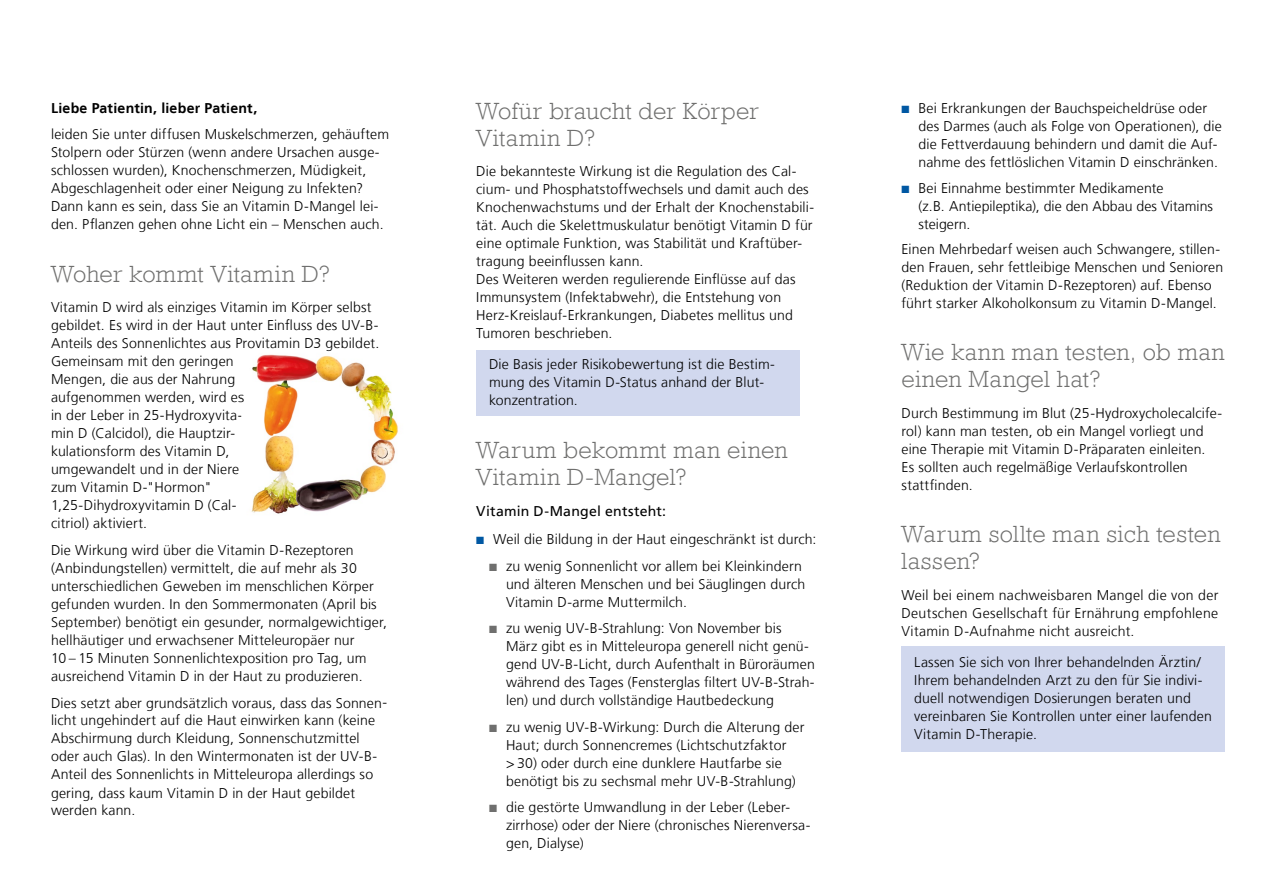
<style>
.page{position:relative;width:1263px;height:893px;background:#fff}
.page>*{position:absolute;margin:0;border:0;box-sizing:border-box;transform-origin:0 0}
.t1{font:300 24px/27px "Rockwell";letter-spacing:.015em;color:#6f6f6e}
.t2{font:300 14.1px/18px "Frutiger LT";letter-spacing:.01em;color:#000}
.t3{font:700 14.1px "Frutiger LT";letter-spacing:.02em;color:#000}
.t4{font:14.1px "Frutiger LT";letter-spacing:.015em;color:#000}
.s1{color:#6f6f6e}
</style>
<div class="page">
<img style="left:251px;top:354px;width:147px;height:160px">
<div style="left:901px;top:647px;width:324px;height:105px;background:#d1d8ee"></div>
<div style="left:476px;top:350px;width:323px;height:66px;background:#d1d8ee"></div>
<p class="t3" style="left:51px;top:99px;width:208px">Liebe Patientin, lieber Patient,</p>
<p class="t2" style="left:51px;top:125px;width:340px">leiden Sie unter diffusen Muskelschmerzen, gehäuftem Stolpern oder Stürzen (wenn andere Ursachen ausge&shy;schlossen wurden), Knochenschmerzen, Müdigkeit, Abgeschlagenheit oder einer Neigung zu Infekten?<br>Dann kann es sein, dass Sie an Vitamin D-Mangel lei&shy;den. Pflanzen gehen ohne Licht ein – Menschen auch.</p>
<h1 class="t1" style="left:51px;top:259px;width:280px">Woher kommt Vitamin D?</h1>
<p class="t2" style="left:51px;top:299px;width:330px">Vitamin D wird als einziges Vitamin im Körper selbst gebildet. Es wird in der Haut unter Einfluss des UV-B-Anteils des Sonnenlichtes aus Provitamin D3 gebildet.<br>Gemeinsam mit den geringen<br>Mengen, die aus der Nahrung<br>aufgenommen werden, wird es<br>in der Leber in 25-Hydroxyvita-<br>min D (Calcidol), die Hauptzir-<br>kulationsform des Vitamin D,<br>umgewandelt und in der Niere<br>zum Vitamin D-"Hormon"<br>1,25-Dihydroxyvitamin D (Cal-<br>citriol) aktiviert.</p>
<p class="t2" style="left:51px;top:541px;width:337px">Die Wirkung wird über die Vitamin D-Rezeptoren (Anbindungstellen) vermittelt, die auf mehr als 30 unterschiedlichen Geweben im menschlichen Körper gefunden wurden. In den Sommermonaten (April bis September) benötigt ein gesunder, normalgewichtiger, hellhäutiger und erwachsener Mitteleuropäer nur<br>10 – 15 Minuten Sonnenlichtexposition pro Tag, um ausreichend Vitamin D in der Haut zu produzieren.</p>
<p class="t2" style="left:51px;top:694px;width:338px">Dies setzt aber grundsätzlich voraus, dass das Sonnen&shy;licht ungehindert auf die Haut einwirken kann (keine Abschirmung durch Kleidung, Sonnenschutzmittel oder auch Glas). In den Wintermonaten ist der UV-B-Anteil des Sonnenlichts in Mitteleuropa allerdings so gering, dass kaum Vitamin D in der Haut gebildet werden kann.</p>
<h1 class="t1" style="left:476px;top:96px;width:284px">Wofür braucht der Körper<br>Vitamin D?</h1>
<p class="t2" style="left:476px;top:163px;width:339px">Die bekannteste Wirkung ist die Regulation des Cal&shy;cium- und Phosphatstoffwechsels und damit auch des Knochenwachstums und der Erhalt der Knochenstabili&shy;tät. Auch die Skelettmuskulatur benötigt Vitamin D für eine optimale Funktion, was Stabilität und Kraftüber&shy;tragung beeinflussen kann.<br>Des Weiteren werden regulierende Einflüsse auf das Immunsystem (Infektabwehr), die Entstehung von Herz-Kreislauf-Erkrankungen, Diabetes mellitus und Tumoren beschrieben.</p>
<p class="t2" style="left:489px;top:356px;width:287px">Die Basis jeder Risikobewertung ist die Bestim&shy;mung des Vitamin D-Status anhand der Blut&shy;konzentration.</p>
<h1 class="t1" style="left:476px;top:435px;width:313px">Warum bekommt man einen<br>Vitamin D-Mangel?</h1>
<p class="t4" style="left:476px;top:502px;width:191px">Vitamin D-Mangel entsteht:</p>
<p class="t2" style="left:493px;top:530px;width:325px">Weil die Bildung in der Haut eingeschränkt ist durch:</p>
<p class="t2" style="left:506px;top:557px;width:301px;text-indent:-17px"><span class="s1">■</span> zu wenig Sonnenlicht vor allem bei Kleinkindern und älteren Menschen und bei Säuglingen durch<br>Vitamin D-arme Muttermilch.</p>
<p class="t2" style="left:506px;top:619px;width:310px;text-indent:-17px"><span class="s1">■</span> zu wenig UV-B-Strahlung: Von November bis März gibt es in Mitteleuropa generell nicht genü&shy;gend UV-B-Licht, durch Aufenthalt in Büroräumen während des Tages (Fensterglas filtert UV-B-Strah&shy;len) und durch vollständige Hautbedeckung</p>
<p class="t2" style="left:489px;top:718px;width:317px;text-align:center"><span class="s1">■</span> zu wenig UV-B-Wirkung: Durch die Alterung der Haut; durch Sonnencremes (Lichtschutzfaktor<br>&gt; 30) oder durch eine dunklere Hautfarbe sie benötigt bis zu sechsmal mehr UV-B-Strahlung)</p>
<p class="t2" style="left:506px;top:798px;width:306px;text-indent:-17px"><span class="s1">■</span> die gestörte Umwandlung in der Leber (Leber&shy;zirrhose) oder der Niere (chronisches Nierenversa&shy;gen, Dialyse)</p>
<p class="t2" style="left:918px;top:99px;width:305px">Bei Erkrankungen der Bauchspeicheldrüse oder des Darmes (auch als Folge von Operationen), die die Fettverdauung behindern und damit die Auf&shy;nahme des fettlöslichen Vitamin D einschränken.</p>
<p class="t2" style="left:918px;top:179px;width:296px">Bei Einnahme bestimmter Medikamente<br>(z.B. Antiepileptika), die den Abbau des Vitamins steigern.</p>
<p class="t2" style="left:901px;top:240px;width:323px">Einen Mehrbedarf weisen auch Schwangere, stillen&shy;den Frauen, sehr fettleibige Menschen und Senioren (Reduktion der Vitamin D-Rezeptoren) auf. Ebenso führt starker Alkoholkonsum zu Vitamin D-Mangel.</p>
<h1 class="t1" style="left:901px;top:338px;width:325px">Wie kann man testen, ob man einen Mangel hat?</h1>
<p class="t2" style="left:901px;top:404px;width:322px">Durch Bestimmung im Blut (25-Hydroxycholecalcife&shy;rol) kann man testen, ob ein Mangel vorliegt und eine Therapie mit Vitamin D-Präparaten einleiten.<br>Es sollten auch regelmäßige Verlaufskontrollen stattfinden.</p>
<h1 class="t1" style="left:901px;top:520px;width:320px">Warum sollte man sich testen lassen?</h1>
<p class="t2" style="left:901px;top:586px;width:318px;text-align:justify">Weil bei einem nachweisbaren Mangel die von der Deutschen Gesellschaft für Ernährung empfohlene Vitamin D-Aufnahme nicht ausreicht.</p>
<p class="t2" style="left:914px;top:653px;width:299px">Lassen Sie sich von Ihrer behandelnden Ärztin/ Ihrem behandelnden Arzt zu den für Sie indivi&shy;duell notwendigen Dosierungen beraten und vereinbaren Sie Kontrollen unter einer laufenden Vitamin D-Therapie.</p>
</div>
